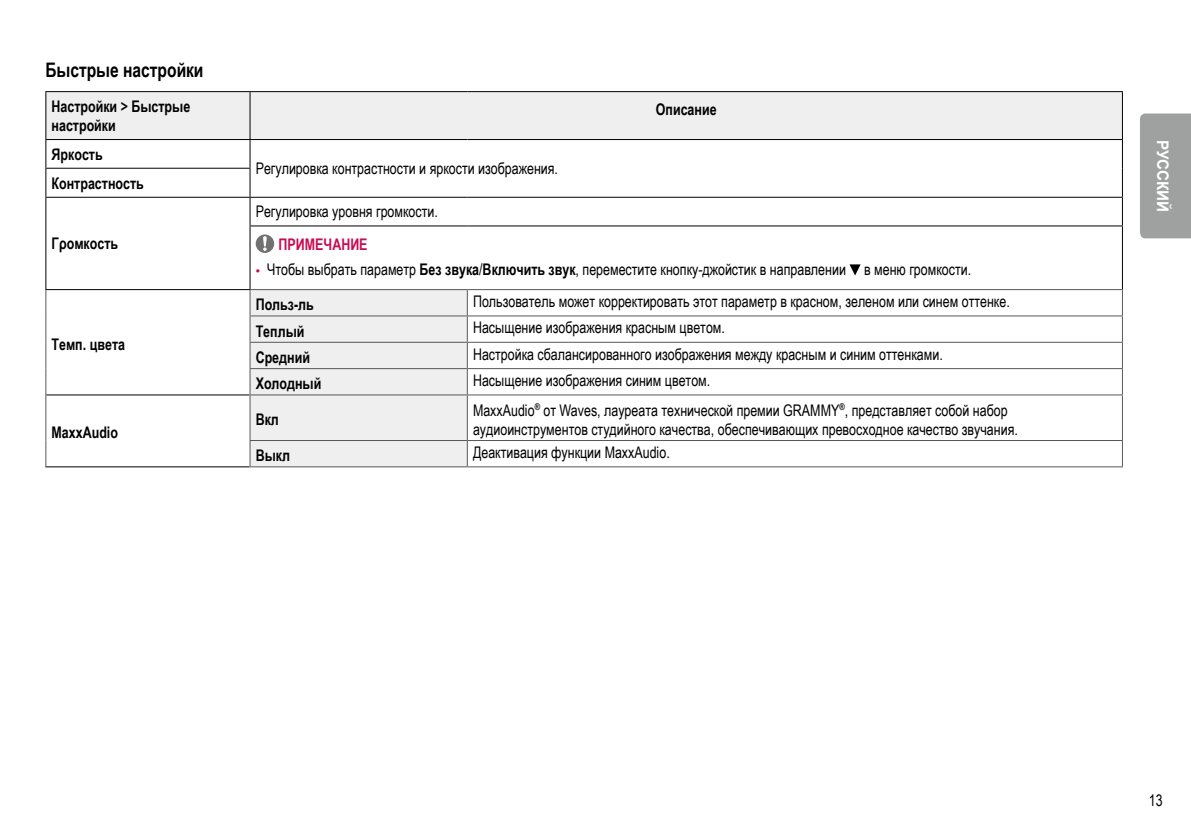
<style>
.page{position:relative;width:1191px;height:840px;background:#fff}
.page>*{position:absolute;margin:0;border:0;box-sizing:border-box;transform-origin:0 0}
.t1{font:700 20px "Arial Narrow";color:#000;scale:.95 1}
.t2{font:16px/19.2px "Arial Narrow";color:#000;scale:.95 1}
.t3{font:700 16px/19.2px "Arial Narrow";color:#000;scale:.95 1}
.t4{font:700 16px "Arial Narrow";color:#c90a53;scale:.95 1}
.t5{font:700 16px "Arial";color:#fff;scale:.95 1}
.s1{font-family:"LG Smart";color:#c90a53}
.s2{font-weight:700}
</style>
<div class="page">
<div style="left:1140px;top:113px;width:51px;height:125px;background:#9fa0a0"></div>
<svg style="left:46px;top:92px;width:1076px;height:374px"></svg>
<hr style="left:467px;top:315px;width:656px;height:1px;background:#595757">
<svg style="left:1122px;top:290px;width:1px;height:104px"></svg>
<hr style="left:467px;top:289px;width:656px;height:1px;background:#595757">
<hr style="left:467px;top:341px;width:656px;height:1px;background:#595757">
<hr style="left:467px;top:368px;width:656px;height:1px;background:#595757">
<hr style="left:467px;top:394px;width:656px;height:1px;background:#595757">
<hr style="left:1122px;top:395px;width:1px;height:45px;background:#595757">
<hr style="left:45px;top:289px;width:205px;height:1px;background:#000">
<hr style="left:46px;top:394px;width:203px;height:1px;background:#000">
<hr style="left:45px;top:466px;width:204px;height:1px;background:#000">
<svg style="left:45px;top:290px;width:1px;height:105px"></svg>
<hr style="left:45px;top:395px;width:1px;height:45px;background:#595757">
<svg style="left:45px;top:440px;width:1px;height:26px"></svg>
<hr style="left:467px;top:440px;width:656px;height:1px;background:#595757">
<svg style="left:1122px;top:441px;width:1px;height:25px"></svg>
<hr style="left:467px;top:466px;width:656px;height:1px;background:#595757">
<hr style="left:250px;top:289px;width:217px;height:1px;background:#595757">
<hr style="left:249px;top:315px;width:218px;height:1px;background:#595757">
<hr style="left:249px;top:341px;width:218px;height:1px;background:#595757">
<hr style="left:249px;top:368px;width:218px;height:1px;background:#595757">
<svg style="left:249px;top:290px;width:1px;height:104px"></svg>
<svg style="left:467px;top:290px;width:1px;height:104px"></svg>
<hr style="left:249px;top:394px;width:218px;height:1px;background:#595757">
<hr style="left:249px;top:395px;width:1px;height:45px;background:#595757">
<hr style="left:467px;top:395px;width:1px;height:45px;background:#595757">
<hr style="left:249px;top:440px;width:218px;height:1px;background:#595757">
<svg style="left:249px;top:441px;width:1px;height:25px"></svg>
<svg style="left:467px;top:441px;width:1px;height:25px"></svg>
<hr style="left:249px;top:466px;width:218px;height:1px;background:#595757">
<hr style="left:45px;top:91px;width:205px;height:1px;background:#000">
<hr style="left:45px;top:92px;width:1px;height:47px;background:#000">
<hr style="left:250px;top:91px;width:217px;height:1px;background:#000">
<hr style="left:249px;top:92px;width:1px;height:47px;background:#000">
<hr style="left:467px;top:91px;width:656px;height:1px;background:#000">
<hr style="left:1122px;top:92px;width:1px;height:47px;background:#000">
<hr style="left:45px;top:139px;width:205px;height:1px;background:#000">
<hr style="left:250px;top:139px;width:217px;height:1px;background:#000">
<hr style="left:467px;top:139px;width:656px;height:1px;background:#000">
<hr style="left:45px;top:168px;width:205px;height:1px;background:#000">
<hr style="left:45px;top:197px;width:205px;height:1px;background:#000">
<svg style="left:45px;top:140px;width:1px;height:86px"></svg>
<hr style="left:250px;top:197px;width:217px;height:1px;background:#000">
<svg style="left:249px;top:140px;width:1px;height:85px"></svg>
<hr style="left:467px;top:197px;width:656px;height:1px;background:#000">
<svg style="left:1122px;top:140px;width:1px;height:85px"></svg>
<hr style="left:45px;top:226px;width:1px;height:63px;background:#000">
<hr style="left:249px;top:225px;width:218px;height:1px;background:#000">
<hr style="left:249px;top:226px;width:1px;height:63px;background:#000">
<hr style="left:467px;top:225px;width:656px;height:1px;background:#000">
<hr style="left:1122px;top:226px;width:1px;height:63px;background:#000">
<svg style="left:256px;top:234px;width:18px;height:19px"></svg>
<svg style="left:849px;top:264px;width:11px;height:11px"></svg>
<p class="t1" style="left:45px;top:55px;width:168px">Быстрые настройки</p>
<p class="t3" style="left:52px;top:96px;width:148px">Настройки &gt; Быстрые настройки</p>
<p class="t3" style="left:656px;top:99px;width:66px">Описание</p>
<p class="t3" style="left:52px;top:144px;width:55px">Яркость</p>
<p class="t2" style="left:256px;top:158px;width:320px">Регулировка контрастности и яркости изображения.</p>
<p class="t3" style="left:52px;top:172px;width:99px">Контрастность</p>
<p class="t3" style="left:52px;top:233px;width:72px">Гρомкость</p>
<p class="t3" style="left:52px;top:333px;width:79px">Tемп. цвета</p>
<p class="t3" style="left:52px;top:422px;width:71px">MaxxAudio</p>
<p class="t2" style="left:256px;top:201px;width:193px">Регулировка уровня громкости.</p>
<p class="t4" style="left:279px;top:232px;width:95px">ПРИМЕЧАНИЕ</p>
<p class="t2" style="left:256px;top:259px;width:754px"><span class="s1">•</span> Чтобы выбрать параметр <span class="s2">Без звука</span>/<span class="s2">Включить звук</span>, переместите кнопку-джойстик в направлении в меню громкости.</p>
<p class="t3" style="left:256px;top:294px;width:63px">Πольз-ль</p>
<p class="t2" style="left:473px;top:291px;width:566px">Пользователь может корректировать этот параметр в красном, зеленом или синем оттенке.</p>
<p class="t3" style="left:256px;top:320px;width:53px">Теплый</p>
<p class="t2" style="left:473px;top:317px;width:267px">Насыщение изображения красным цветом.</p>
<p class="t3" style="left:256px;top:347px;width:59px">Средний</p>
<p class="t2" style="left:473px;top:343px;width:496px">Настройка сбалансированного изображения между красным и синим оттенками.</p>
<p class="t3" style="left:256px;top:373px;width:71px">Холодный</p>
<p class="t2" style="left:473px;top:370px;width:251px">Насыщение изображения синим цветом.</p>
<p class="t3" style="left:256px;top:409px;width:26px">Вкл</p>
<p class="t2" style="left:473px;top:399px;width:575px">MaxxAudio<sup>®</sup> от Waves, лауреата технической премии GRAMMY<sup>®</sup>, представляет собой набор аудиоинструментов студийного качества, обеспечивающих превосходное качество звучания.</p>
<p class="t3" style="left:256px;top:445px;width:38px">Выкл</p>
<p class="t2" style="left:473px;top:441px;width:209px">Деактивация функции MaxxAudio.</p>
<p class="t5" style="left:1173px;top:140px;width:78px;rotate:90deg">РУССКИЙ</p>
<p class="t2" style="left:1148px;top:790px;width:16px">13</p>
</div>
